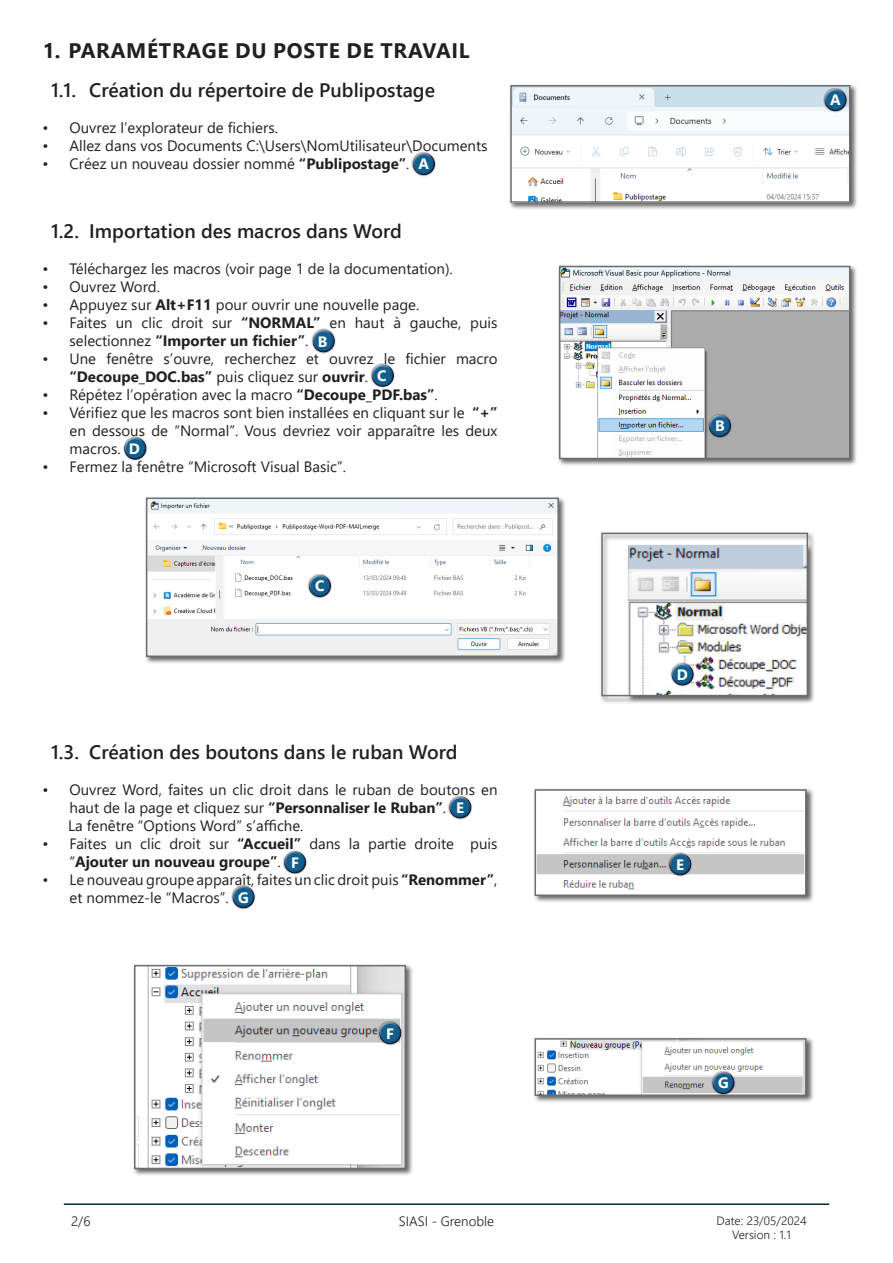
<style>
.page{position:relative;width:893px;height:1263px;background:#fff}
.page>*{position:absolute;margin:0;border:0;box-sizing:border-box;transform-origin:0 0}
.t1{font:700 21px "Segoe UI";letter-spacing:.035em;color:#231f20}
.t2{font:600 19.5px "Segoe UI";color:#231f20}
.RU_parag_standard__12-justif{font:15px/18px "Segoe UI";color:#231f20}
.t3{font:700 15px "Segoe UI";color:#fff}
.t4{font:300 13.5px "Segoe UI";color:#231f20}
.t5{font:300 12px/14.4px "Segoe UI";color:#231f20;text-align:center}
.s1{font-weight:700}
.s2{font-weight:700;color:#fff}
</style>
<div class="page">
<hr style="left:64px;top:1203px;width:765px;height:2px;background:#002a3b">
<div style="left:411px;top:151px;width:25px;height:18px;background:#fff;opacity:.75"></div>
<div style="left:412px;top:157px;width:25px;height:20px;background:#231f46;opacity:.53"></div>
<div style="left:311px;top:328px;width:24px;height:19px;background:#fff;opacity:.75"></div>
<div style="left:312px;top:334px;width:24px;height:20px;background:#231f46;opacity:.53"></div>
<div style="left:370px;top:362px;width:25px;height:19px;background:#fff;opacity:.75"></div>
<div style="left:371px;top:368px;width:25px;height:21px;background:#231f46;opacity:.53"></div>
<div style="left:122px;top:435px;width:25px;height:19px;background:#fff;opacity:.75"></div>
<div style="left:123px;top:441px;width:25px;height:20px;background:#231f46;opacity:.53"></div>
<div style="left:557px;top:264px;width:301px;height:203px;background:#231f20;opacity:.7"></div>
<img style="left:562px;top:269px;width:285px;height:187px">
<div style="left:559px;top:266px;width:291px;height:193px;border:2px solid #6c6d70"></div>
<div style="left:707px;top:414px;width:25px;height:24px;background:#a0a0a0"></div>
<div style="left:707px;top:413px;width:25px;height:18px;background:#fff;opacity:.75"></div>
<div style="left:708px;top:419px;width:25px;height:20px;background:#231f46;opacity:.53"></div>
<div style="left:509px;top:83px;width:349px;height:127px;background:#231f20;opacity:.7"></div>
<img style="left:513px;top:88px;width:334px;height:112px">
<div style="left:510px;top:85px;width:340px;height:118px;border:2px solid #6c6d70"></div>
<div style="left:823px;top:88px;width:25px;height:25px;background:#231f20;opacity:.8"></div>
<div style="left:822px;top:87px;width:25px;height:18px;background:#fff;opacity:.75"></div>
<div style="left:824px;top:93px;width:24px;height:20px;background:#231f46;opacity:.53"></div>
<div style="left:144px;top:496px;width:422px;height:168px;background:#231f20;opacity:.7"></div>
<img style="left:149px;top:500px;width:407px;height:154px">
<div style="left:146px;top:497px;width:413px;height:160px;border:2px solid #6c6d70"></div>
<div style="left:307px;top:574px;width:26px;height:24px;background:#fff"></div>
<div style="left:307px;top:573px;width:25px;height:18px;background:#fff;opacity:.75"></div>
<div style="left:308px;top:579px;width:25px;height:20px;background:#231f46;opacity:.53"></div>
<div style="left:600px;top:531px;width:216px;height:173px;background:#231f20;opacity:.7"></div>
<img style="left:628px;top:545px;width:177px;height:148px">
<div style="left:601px;top:533px;width:207px;height:163px;border:2px solid #6c6d70"></div>
<div style="left:670px;top:662px;width:25px;height:25px;background:#231f20;opacity:.8"></div>
<div style="left:669px;top:661px;width:25px;height:18px;background:#fff;opacity:.75"></div>
<div style="left:671px;top:667px;width:24px;height:21px;background:#231f46;opacity:.53"></div>
<div style="left:533px;top:787px;width:281px;height:117px;background:#231f20;opacity:.7"></div>
<img style="left:537px;top:792px;width:267px;height:101px">
<div style="left:534px;top:789px;width:273px;height:107px;border:2px solid #6c6d70"></div>
<div style="left:668px;top:852px;width:25px;height:25px;background:#231f20;opacity:.8"></div>
<div style="left:667px;top:851px;width:25px;height:18px;background:#fff;opacity:.75"></div>
<div style="left:668px;top:857px;width:25px;height:20px;background:#231f46;opacity:.53"></div>
<div style="left:132px;top:963px;width:282px;height:213px;background:#231f20;opacity:.7"></div>
<img style="left:137px;top:968px;width:266px;height:198px">
<div style="left:134px;top:965px;width:272px;height:204px;border:2px solid #6c6d70"></div>
<div style="left:378px;top:1021px;width:25px;height:25px;background:#d2d2d2"></div>
<div style="left:377px;top:1020px;width:25px;height:18px;background:#fff;opacity:.75"></div>
<div style="left:378px;top:1026px;width:25px;height:20px;background:#231f46;opacity:.53"></div>
<div style="left:447px;top:794px;width:25px;height:18px;background:#fff;opacity:.75"></div>
<div style="left:448px;top:800px;width:25px;height:21px;background:#231f46;opacity:.53"></div>
<div style="left:282px;top:849px;width:25px;height:18px;background:#fff;opacity:.75"></div>
<div style="left:283px;top:855px;width:25px;height:20px;background:#231f46;opacity:.53"></div>
<div style="left:230px;top:884px;width:25px;height:18px;background:#fff;opacity:.75"></div>
<div style="left:232px;top:890px;width:24px;height:20px;background:#231f46;opacity:.53"></div>
<div style="left:533px;top:1036px;width:281px;height:67px;background:#231f20;opacity:.7"></div>
<img style="left:537px;top:1041px;width:267px;height:52px">
<div style="left:534px;top:1038px;width:273px;height:58px;border:2px solid #6c6d70"></div>
<div style="left:711px;top:1070px;width:25px;height:25px;background:#fff"></div>
<div style="left:710px;top:1070px;width:25px;height:18px;background:#fff;opacity:.75"></div>
<div style="left:711px;top:1075px;width:25px;height:21px;background:#231f46;opacity:.53"></div>
<p class="t1" style="left:43px;top:31px;width:428px">1. PARAMÉTRAGE DU POSTE DE TRAVAIL</p>
<p class="t2" style="left:51px;top:71px;width:386px">1.1. Création du répertoire de Publipostage</p>
<p class="RU_parag_standard__12-justif" style="left:43px;top:117px;width:237px">• Ouvrez l’explorateur de fichiers.</p>
<p class="RU_parag_standard__12-justif" style="left:43px;top:135px;width:447px">• Allez dans vos Documents C:\Users\NomUtilisateur\Documents</p>
<p class="RU_parag_standard__12-justif" style="left:43px;top:153px;width:388px">• Créez un nouveau dossier nommé <span class="s1">“Publipostage”</span>. <span class="s2">A</span></p>
<p class="t2" style="left:51px;top:212px;width:352px">1.2. Importation des macros dans Word</p>
<p class="RU_parag_standard__12-justif" style="left:43px;top:258px;width:412px">• Téléchargez les macros (voir page 1 de la documentation).</p>
<p class="RU_parag_standard__12-justif" style="left:43px;top:276px;width:119px">• Ouvrez Word.</p>
<p class="RU_parag_standard__12-justif" style="left:43px;top:294px;width:378px">• Appuyez sur <span class="s1">Alt+F11</span> pour ouvrir une nouvelle page.</p>
<p class="RU_parag_standard__12-justif" style="left:70px;top:312px;width:429px;text-indent:-27px">• Faites un clic droit sur <span class="s1">“NORMAL”</span> en haut à gauche, puis selectionnez <span class="s1">“Importer un fichier”</span>.</p>
<p class="RU_parag_standard__12-justif" style="left:70px;top:348px;width:429px;text-indent:-27px">• Une fenêtre s’ouvre, recherchez et ouvrez le fichier macro <span class="s1">“Decoupe_DOC.bas”</span> puis cliquez sur <span class="s1">ouvrir</span>.</p>
<p class="RU_parag_standard__12-justif" style="left:43px;top:384px;width:397px">• Répétez l’opération avec la macro <span class="s1">“Decoupe_PDF.bas”</span>.</p>
<p class="RU_parag_standard__12-justif" style="left:70px;top:402px;width:429px;text-align:justify;text-indent:-27px">• Vérifiez que les macros sont bien installées en cliquant sur le <span class="s1">“+” </span>en dessous de “Normal”. Vous devriez voir apparaître les deux macros.</p>
<p class="RU_parag_standard__12-justif" style="left:43px;top:456px;width:305px">• Fermez la fenêtre “Microsoft Visual Basic”.</p>
<p class="t3" style="left:318px;top:327px;width:11px">B</p>
<p class="t3" style="left:377px;top:361px;width:11px">C</p>
<p class="t3" style="left:129px;top:434px;width:13px">D</p>
<p class="t3" style="left:315px;top:572px;width:11px">C</p>
<p class="t2" style="left:51px;top:733px;width:408px">1.3. Création des boutons dans le ruban Word</p>
<p class="RU_parag_standard__12-justif" style="left:70px;top:779px;width:429px;text-indent:-27px">• Ouvrez Word, faites un clic droit dans le ruban de boutons en haut de la page et cliquez sur <span class="s1">“Personnaliser le Ruban”</span>.</p>
<p class="RU_parag_standard__12-justif" style="left:68px;top:815px;width:237px">La fenêtre “Options Word” s’affiche.</p>
<p class="RU_parag_standard__12-justif" style="left:70px;top:833px;width:429px;text-indent:-27px">• Faites un clic droit sur <span class="s1">“Accueil”</span> dans la partie droite puis “<span class="s1">Ajouter un nouveau groupe”</span>.</p>
<p class="RU_parag_standard__12-justif" style="left:70px;top:869px;width:429px;text-indent:-27px">• Le nouveau groupe apparaît, faites un clic droit puis <span class="s1">“Renommer”</span>, et nommez-le “Macros”.</p>
<p class="t3" style="left:456px;top:793px;width:9px">E</p>
<p class="t3" style="left:291px;top:848px;width:9px">F</p>
<p class="t3" style="left:238px;top:883px;width:12px">G</p>
<p class="t3" style="left:386px;top:1019px;width:9px">F</p>
<p class="t3" style="left:830px;top:86px;width:12px">A</p>
<p class="t3" style="left:715px;top:412px;width:11px">B</p>
<p class="t3" style="left:677px;top:660px;width:13px">D</p>
<p class="t3" style="left:676px;top:850px;width:9px">E</p>
<p class="t3" style="left:718px;top:1069px;width:12px">G</p>
<p class="t4" style="left:71px;top:1208px;width:21px">2/6</p>
<p class="t4" style="left:399px;top:1208px;width:97px">SIASI - Grenoble</p>
<p class="t5" style="left:717px;top:1212px;width:91px">Date: 23/05/2024<br>Version : 1.1</p>
</div>
